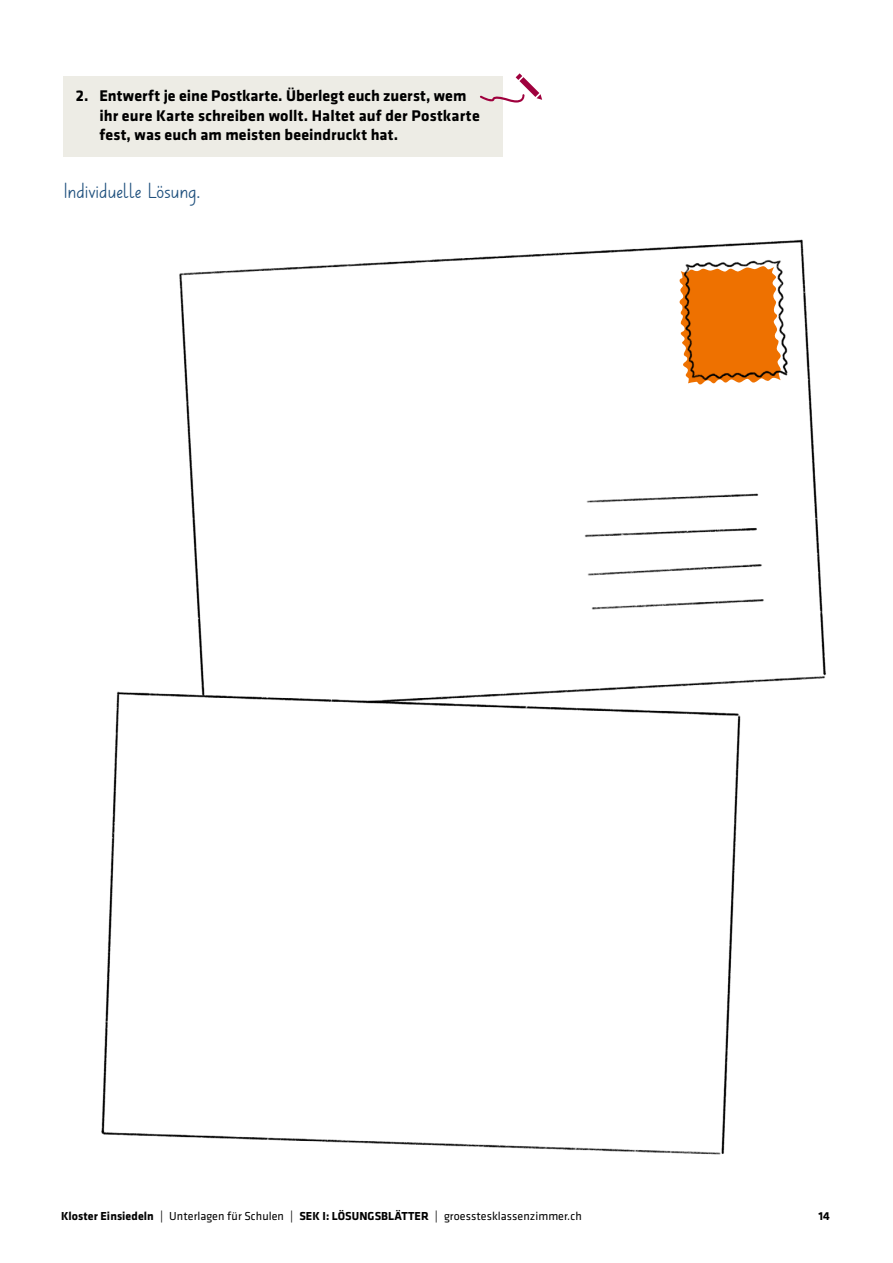
<style>
.page{position:relative;width:893px;height:1263px;background:#fff}
.page>*{position:absolute;margin:0;border:0;box-sizing:border-box;transform-origin:0 0}
.t1{font:23.1px "DCH Basisschrift";letter-spacing:-.015em;color:#20517e}
.t2{font:700 16.05px/19.2px "Klavika";letter-spacing:.005em;color:#000}
.t3{font:12px "Klavika";letter-spacing:.005em;color:#000}
.t4{font:700 12px "Klavika";color:#000}
.s1{font-weight:700}
</style>
<div class="page">
<img style="left:101px;top:239px;width:725px;height:916px">
<div style="left:63px;top:77px;width:440px;height:80px;background:#edece5"></div>
<svg style="left:480px;top:73px;width:62px;height:30px"></svg>
<p class="t2" style="left:99px;top:87px;width:382px;text-indent:-23px">2. Entwerft je eine Postkarte. Überlegt euch zuerst, wem ihr eure Karte schreiben wollt. Haltet auf der Postkarte fest, was euch am meisten beeindruckt hat.</p>
<h1 class="t1" style="left:64px;top:177px;width:139px">Individuelle Lösung.</h1>
<p class="t3" style="left:61px;top:1210px;width:522px"><span class="s1">Kloster Einsiedeln</span> | Unterlagen für Schulen | <span class="s1">SEK I: LÖSUNGSBLÄTTER</span> | groesstesklassenzimmer.ch</p>
<p class="t3" style="left:332px;top:1210px;width:148px">| groesstesklassenzimmer.ch</p>
<p class="t4" style="left:818px;top:1210px;width:13px">14</p>
</div>
